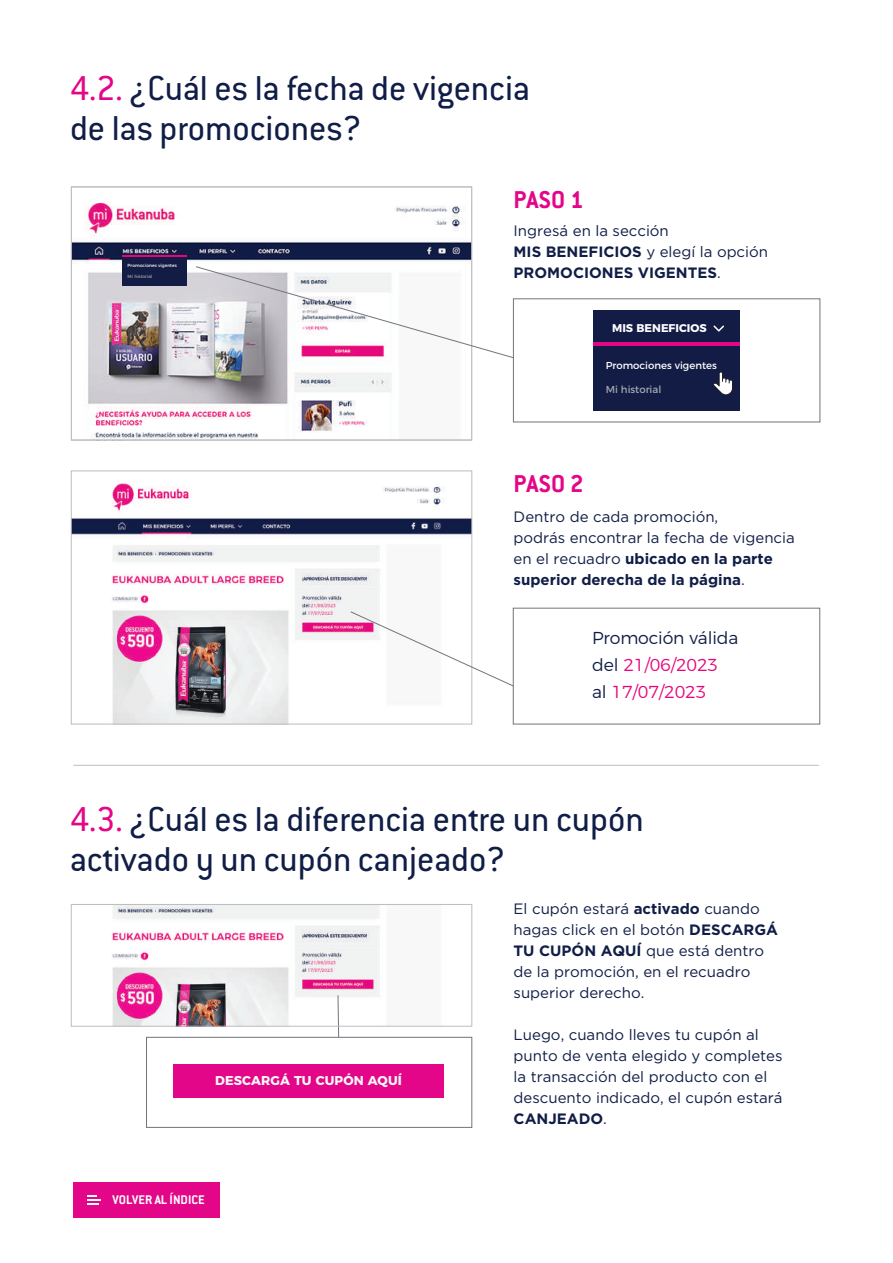
<style>
.page{position:relative;width:893px;height:1263px;background:#fff}
.page>*{position:absolute;margin:0;border:0;box-sizing:border-box;transform-origin:0 0}
.t1{font:37.95px/40.5px "Conduit ITC";color:#101d46}
.t2{font:700 26.7px "Conduit ITC";color:#e40688}
.t3{font:300 17.25px/27.2px "Montserrat";letter-spacing:-.01em;color:#101d46}
.t4{font:15px/21px "Gotham";color:#101d46}
.t5{font:700 13.8px "Conduit ITC";color:#fff}
.t6{font:700 12.75px "Montserrat";letter-spacing:.01em;color:#f7f8f9}
.t7{font:700 11.25px "Montserrat";color:#fff}
.t8{font:10.05px "Montserrat";color:#fff}
.t9{font:10.05px "Montserrat";color:#a3a9b3}
.t10{font:4.5px "Montserrat";color:#fff}
.t11{font:4.5px "Montserrat";color:#a3a9b3}
.s1{color:#e40688}
.s2{font-weight:700}
.s3{color:#e6077d}
</style>
<div class="page">
<img style="left:111px;top:906px;width:269px;height:118px">
<svg style="left:337px;top:994px;width:3px;height:43px"></svg>
<img style="left:73px;top:483px;width:397px;height:239px">
<div style="left:73px;top:1181px;width:147px;height:36px;background:#e40688"></div>
<svg style="left:87px;top:1195px;width:14px;height:10px"></svg>
<div style="left:513px;top:298px;width:307px;height:124px;background:#fff;border:1px solid #73747b"></div>
<div style="left:593px;top:346px;width:147px;height:65px;background:#131c45"></div>
<div style="left:593px;top:310px;width:147px;height:34px;background:#131c45"></div>
<hr style="left:593px;top:343px;width:147px;height:3px;background:#e40688">
<svg style="left:713px;top:325px;width:11px;height:7px"></svg>
<svg style="left:713px;top:371px;width:20px;height:25px"></svg>
<img style="left:73px;top:202px;width:397px;height:236px">
<div style="left:71px;top:186px;width:401px;height:254px;border:1px solid #bebdbe"></div>
<div style="left:71px;top:470px;width:401px;height:254px;border:1px solid #bebdbe"></div>
<div style="left:71px;top:904px;width:401px;height:122px;border:1px solid #bebdbe"></div>
<div style="left:122px;top:257px;width:65px;height:29px;background:#131c45"></div>
<hr style="left:122px;top:256px;width:65px;height:1px;background:#e9047d">
<svg style="left:195px;top:266px;width:319px;height:93px"></svg>
<div style="left:513px;top:608px;width:307px;height:116px;background:#fff;border:1px solid #73747b"></div>
<svg style="left:350px;top:611px;width:164px;height:76px"></svg>
<hr style="left:73px;top:765px;width:746px;height:1px;background:#bebdbe">
<div style="left:146px;top:1037px;width:326px;height:91px;background:#fff;border:1px solid #73747b"></div>
<div style="left:174px;top:1064px;width:270px;height:34px;background:#e40688"></div>
<h1 class="t1" style="left:70px;top:66px;width:461px"><span class="s1">4.2.</span> ¿Cuál es la fecha de vigencia de las promociones?</h1>
<p class="t10" style="left:128px;top:262px;width:51px">Promociones vigentes</p>
<p class="t11" style="left:128px;top:273px;width:26px">Mi historial</p>
<h2 class="t2" style="left:514px;top:183px;width:71px">PASO 1</h2>
<p class="t4" style="left:514px;top:220px;width:256px">Ingresá en la sección<br><span class="s2">MIS BENEFICIOS</span> y elegí la opción<br><span class="s2">PROMOCIONES VIGENTES</span>.</p>
<p class="t7" style="left:612px;top:319px;width:96px">MIS BENEFICIOS</p>
<p class="t8" style="left:606px;top:357px;width:113px">Promociones vigentes</p>
<p class="t9" style="left:606px;top:381px;width:57px">Mi historial</p>
<h2 class="t2" style="left:514px;top:467px;width:71px">PASO 2</h2>
<p class="t4" style="left:514px;top:505px;width:283px">Dentro de cada promoción,<br>podrás encontrar la fecha de vigencia en el recuadro <span class="s2">ubicado en la parte superior derecha de la página</span>.</p>
<p class="t3" style="left:592px;top:622px;width:148px">Promoción válida del <span class="s3">21/06/2023<br></span>al <span class="s3">17/07/2023</span></p>
<h1 class="t1" style="left:70px;top:798px;width:575px"><span class="s1">4.3.</span> ¿Cuál es la diferencia entre un cupón activado y un cupón canjeado?</h1>
<p class="t4" style="left:514px;top:898px;width:266px">El cupón estará <span class="s2">activado</span> cuando hagas click en el botón <span class="s2">DESCARGÁ<br>TU CUPÓN AQUÍ</span> que está dentro de la promoción, en el recuadro superior derecho.</p>
<p class="t4" style="left:514px;top:1024px;width:271px">Luego, cuando lleves tu cupón al punto de venta elegido y completes la transacción del producto con el descuento indicado, el cupón estará<br><span class="s2">CANJEADO</span>.</p>
<p class="t6" style="left:215px;top:1070px;width:188px">DESCARGÁ TU CUPÓN AQUÍ</p>
<p class="t5" style="left:113px;top:1191px;width:94px">VOLVER AL ÍNDICE</p>
</div>
